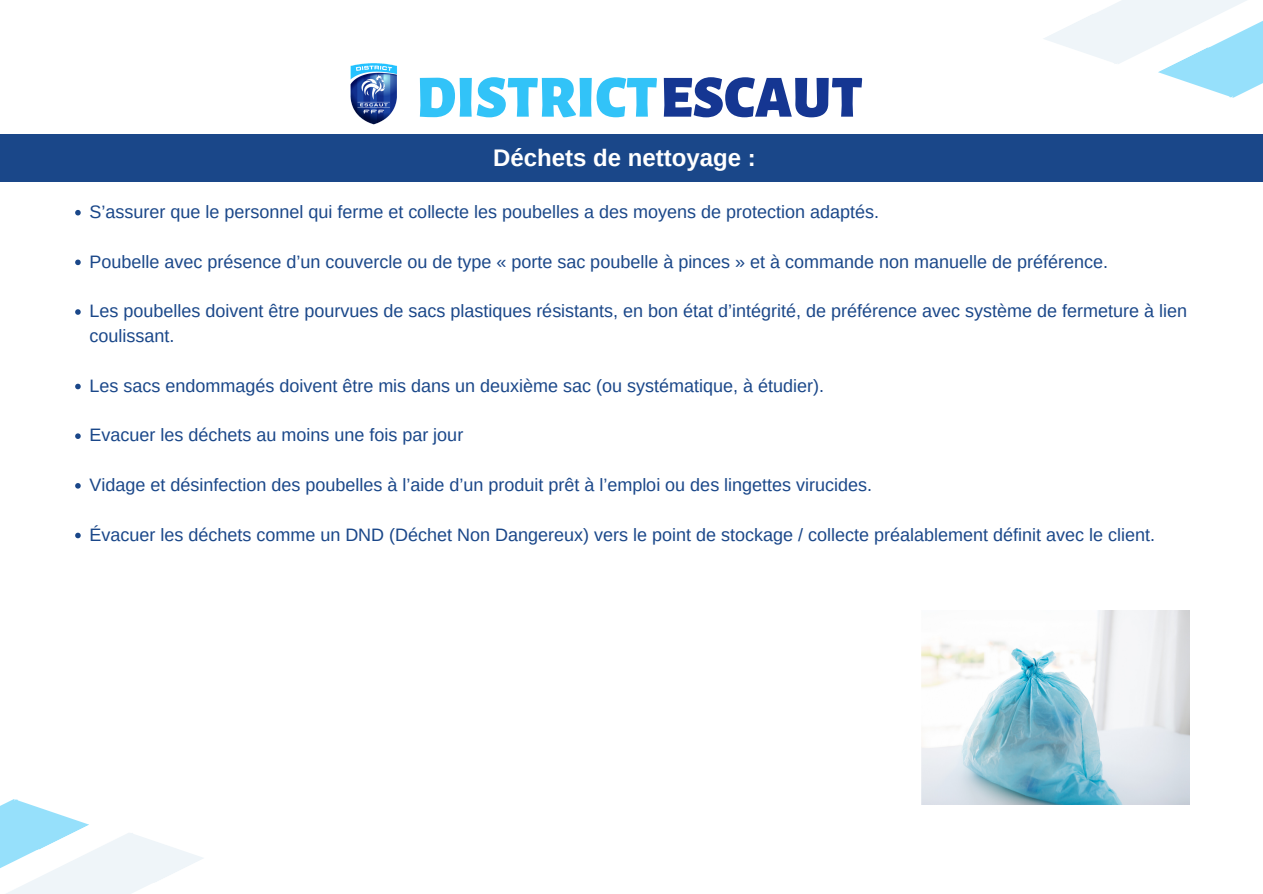
<style>
.page{position:relative;width:1263px;height:894px;background:#fff}
.page>*{position:absolute;margin:0;border:0;box-sizing:border-box;transform-origin:0 0}
.t1{font:900 59.85px "Alegreya Sans SC";color:#32c3f8}
.t2{font:700 24px "Arimo";color:#fff}
.t3{font:18px/24.8px "Arimo";color:#1a4789}
.s1{color:#153692}
</style>
<div class="page">
<div style="left:0;top:135px;width:1263px;height:47px;background:#1a4789"></div>
<img style="left:350px;top:63px;width:47px;height:62px">
<svg style="left:1043px;top:0;width:220px;height:98px"></svg>
<svg style="left:0;top:799px;width:203px;height:94px"></svg>
<img style="left:922px;top:610px;width:267px;height:193px">
<svg style="left:75px;top:210px;width:6px;height:5px"></svg>
<svg style="left:75px;top:259px;width:6px;height:6px"></svg>
<svg style="left:75px;top:309px;width:6px;height:6px"></svg>
<svg style="left:75px;top:383px;width:6px;height:6px"></svg>
<svg style="left:75px;top:433px;width:6px;height:6px"></svg>
<svg style="left:75px;top:483px;width:6px;height:5px"></svg>
<svg style="left:75px;top:532px;width:6px;height:6px"></svg>
<h1 class="t1" style="left:416px;top:63px;width:448px">DISTRICT<span class="s1">ESCAUT</span></h1>
<h2 class="t2" style="left:493px;top:144px;width:264px">Déchets de nettoyage :</h2>
<p class="t3" style="left:89px;top:199px;width:791px">S’assurer que le personnel qui ferme et collecte les poubelles a des moyens de protection adaptés.</p>
<p class="t3" style="left:89px;top:249px;width:1020px">Poubelle avec présence d’un couvercle ou de type « porte sac poubelle à pinces » et à commande non manuelle de préférence.</p>
<p class="t3" style="left:89px;top:298px;width:1099px">Les poubelles doivent être pourvues de sacs plastiques résistants, en bon état d’intégrité, de préférence avec système de fermeture à lien coulissant.</p>
<p class="t3" style="left:89px;top:373px;width:736px">Les sacs endommagés doivent être mis dans un deuxième sac (ou systématique, à étudier).</p>
<p class="t3" style="left:89px;top:423px;width:375px">Evacuer les déchets au moins une fois par jour</p>
<p class="t3" style="left:89px;top:472px;width:784px">Vidage et désinfection des poubelles à l’aide d’un produit prêt à l’emploi ou des lingettes virucides.</p>
<p class="t3" style="left:89px;top:522px;width:1067px">Évacuer les déchets comme un DND (Déchet Non Dangereux) vers le point de stockage / collecte préalablement définit avec le client.</p>
</div>
